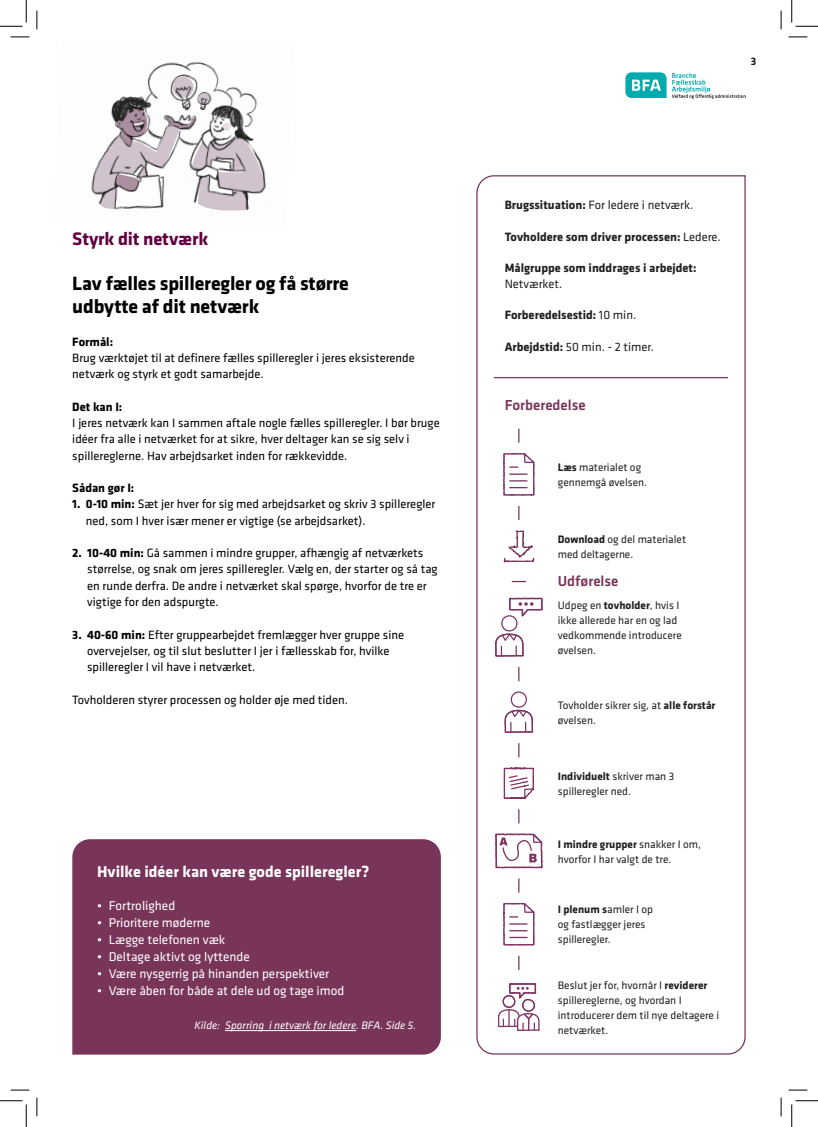
<style>
.page{position:relative;width:818px;height:1127px;background:#fff}
.page>*{position:absolute;margin:0;border:0;box-sizing:border-box;transform-origin:0 0}
.t1{font:700 20px/23.8px "Klavika";letter-spacing:-.01em;color:#000001}
.t2{font:700 18.75px "Klavika";letter-spacing:-.01em;color:#610040}
.t3{font:700 16.25px "Klavika";color:#fff}
.t4{font:500 15px "Klavika";color:#783559}
.t5{font:13.25px "Klavika";color:#fff}
.t6{font:12.5px/16.2px "Klavika";color:#000001}
.t7{font:700 12.5px "Klavika";color:#231f20}
.t8{font:12.5px "Klavika";color:#231f20}
.t9{font:700 12.5px "Klavika";color:#000001}
.t10{font:11.25px/15px "Klavika";color:#231f20}
.t11{font:italic 11.25px "Klavika";color:#fff}
.t12{font:700 11.25px "Klavika Basic";color:#231f20}
.s1{font-weight:700}
.s2{font-weight:400}
</style>
<div class="page">
<svg style="left:625px;top:72px;width:41px;height:26px"></svg>
<svg style="left:672px;top:73px;width:74px;height:26px"></svg>
<img style="left:91px;top:61px;width:175px;height:150px">
<svg style="left:476px;top:175px;width:270px;height:879px"></svg>
<div style="left:72px;top:839px;width:369px;height:215px;background:#783559"></div>
<hr style="left:225px;top:1030px;width:131px;height:1px;background:#fff">
<hr style="left:494px;top:377px;width:57px;height:1px;background:#783559">
<hr style="left:551px;top:377px;width:177px;height:1px;background:#783559">
<svg style="left:518px;top:428px;width:1px;height:14px"></svg>
<svg style="left:502px;top:451px;width:34px;height:46px"></svg>
<svg style="left:483px;top:506px;width:75px;height:79px"></svg>
<svg style="left:494px;top:596px;width:50px;height:61px"></svg>
<svg style="left:518px;top:667px;width:1px;height:14px"></svg>
<svg style="left:504px;top:690px;width:30px;height:43px"></svg>
<svg style="left:518px;top:743px;width:1px;height:14px"></svg>
<svg style="left:502px;top:766px;width:33px;height:34px"></svg>
<svg style="left:518px;top:809px;width:1px;height:14px"></svg>
<svg style="left:494px;top:832px;width:49px;height:37px"></svg>
<svg style="left:518px;top:878px;width:1px;height:14px"></svg>
<svg style="left:502px;top:901px;width:34px;height:45px"></svg>
<svg style="left:518px;top:955px;width:1px;height:14px"></svg>
<svg style="left:497px;top:981px;width:44px;height:50px"></svg>
<svg style="left:11px;top:36px;width:18px;height:2px"></svg>
<svg style="left:788px;top:36px;width:19px;height:2px"></svg>
<svg style="left:11px;top:1089px;width:18px;height:1px"></svg>
<svg style="left:788px;top:1089px;width:19px;height:1px"></svg>
<svg style="left:36px;top:11px;width:2px;height:18px"></svg>
<svg style="left:36px;top:1097px;width:2px;height:18px"></svg>
<svg style="left:780px;top:11px;width:2px;height:18px"></svg>
<svg style="left:780px;top:1097px;width:2px;height:18px"></svg>
<svg style="left:0;top:0;width:27px;height:27px"></svg>
<svg style="left:0;top:1100px;width:27px;height:26px"></svg>
<svg style="left:791px;top:0;width:27px;height:27px"></svg>
<svg style="left:791px;top:1100px;width:27px;height:26px"></svg>
<h2 class="t2" style="left:72px;top:225px;width:137px">Styrk dit netværk</h2>
<h1 class="t1" style="left:72px;top:270px;width:278px">Lav fælles spilleregler og få større udbytte af dit netværk</h1>
<p class="t9" style="left:72px;top:332px;width:42px">Formål:</p>
<p class="t6" style="left:72px;top:349px;width:344px">Brug værktøjet til at definere fælles spilleregler i jeres eksisterende netværk og styrk et godt samarbejde.</p>
<p class="t9" style="left:72px;top:397px;width:52px">Det kan I:</p>
<p class="t6" style="left:72px;top:414px;width:369px">I jeres netværk kan I sammen aftale nogle fælles spilleregler. I bør bruge idéer fra alle i netværket for at sikre, hver deltager kan se sig selv i spillereglerne. Hav arbejdsarket inden for rækkevidde.</p>
<p class="t9" style="left:72px;top:479px;width:64px">Sådan gør I:</p>
<p class="t6" style="left:86px;top:495px;width:351px;text-indent:-14px"><span class="s1">1. 0-10 min:</span> Sæt jer hver for sig med arbejdsarket og skriv 3 spilleregler ned, som I hver især mener er vigtige (se arbejdsarket).</p>
<p class="t6" style="left:87px;top:544px;width:352px;text-indent:-15px"><span class="s1">2. 10-40 min:</span> Gå sammen i mindre grupper, afhængig af netværkets størrelse, og snak om jeres spilleregler. Vælg en, der starter og så tag en runde derfra. De andre i netværket skal spørge, hvorfor de tre er vigtige for den adspurgte.</p>
<p class="t6" style="left:87px;top:625px;width:318px;text-indent:-15px"><span class="s1">3. 40-60 min:</span> Efter gruppearbejdet fremlægger hver gruppe sine overvejelser, og til slut beslutter I jer i fællesskab for, hvilke spilleregler I vil have i netværket.</p>
<p class="t6" style="left:72px;top:690px;width:277px">Tovholderen styrer processen og holder øje med tiden.</p>
<h3 class="t3" style="left:97px;top:860px;width:274px">Hvilke idéer kan være gode spilleregler?</h3>
<p class="t5" style="left:97px;top:896px;width:80px">• Fortrolighed</p>
<p class="t5" style="left:97px;top:913px;width:115px">• Prioritere møderne</p>
<p class="t5" style="left:97px;top:930px;width:130px">• Lægge telefonen væk</p>
<p class="t5" style="left:97px;top:947px;width:154px">• Deltage aktivt og lyttende</p>
<p class="t5" style="left:97px;top:964px;width:234px">• Være nysgerrig på hinanden perspektiver</p>
<p class="t5" style="left:97px;top:981px;width:249px">• Være åben for både at dele ud og tage imod</p>
<p class="t11" style="left:194px;top:1018px;width:223px">Kilde: Sparring i netværk for ledere. BFA. Side 5.</p>
<p class="t12" style="left:751px;top:53px;width:7px">3</p>
<p class="t8" style="left:505px;top:197px;width:190px"><span class="s1">Brugssituation:</span> For ledere i netværk.</p>
<p class="t7" style="left:505px;top:227px;width:218px">Tovholdere som driver processen: <span class="s2">Ledere.</span></p>
<p class="t7" style="left:505px;top:259px;width:193px">Målgruppe som inddrages i arbejdet:</p>
<p class="t8" style="left:505px;top:276px;width:59px">Netværket.</p>
<p class="t7" style="left:505px;top:306px;width:133px">Forberedelsestid: <span class="s2">10 min.</span></p>
<p class="t8" style="left:505px;top:338px;width:151px"><span class="s1">Arbejdstid:</span> 50 min. - 2 timer.</p>
<p class="t4" style="left:505px;top:394px;width:82px">Forberedelse</p>
<p class="t10" style="left:558px;top:459px;width:91px"><span class="s1">Læs</span> materialet og gennemgå øvelsen.</p>
<p class="t10" style="left:558px;top:531px;width:130px"><span class="s1">Download</span> og del materialet med deltagerne.</p>
<p class="t4" style="left:558px;top:571px;width:62px">Udførelse</p>
<p class="t10" style="left:558px;top:597px;width:125px">Udpeg en <span class="s1">tovholder</span>, hvis I ikke allerede har en og lad vedkommende introducere øvelsen.</p>
<p class="t10" style="left:558px;top:697px;width:159px">Tovholder sikrer sig, at <span class="s1">alle forstår </span>øvelsen.</p>
<p class="t10" style="left:558px;top:768px;width:118px"><span class="s1">Individuelt</span> skriver man 3 spilleregler ned.</p>
<p class="t10" style="left:558px;top:835px;width:145px"><span class="s1">I mindre grupper</span> snakker I om, hvorfor I har valgt de tre.</p>
<p class="t10" style="left:558px;top:901px;width:97px"><span class="s1">I plenum s</span>amler I op og fastlægger jeres spilleregler.</p>
<p class="t10" style="left:558px;top:976px;width:163px">Beslut jer for, hvornår I <span class="s1">reviderer </span>spillereglerne, og hvordan I introducerer dem til nye deltagere i netværket.</p>
</div>
